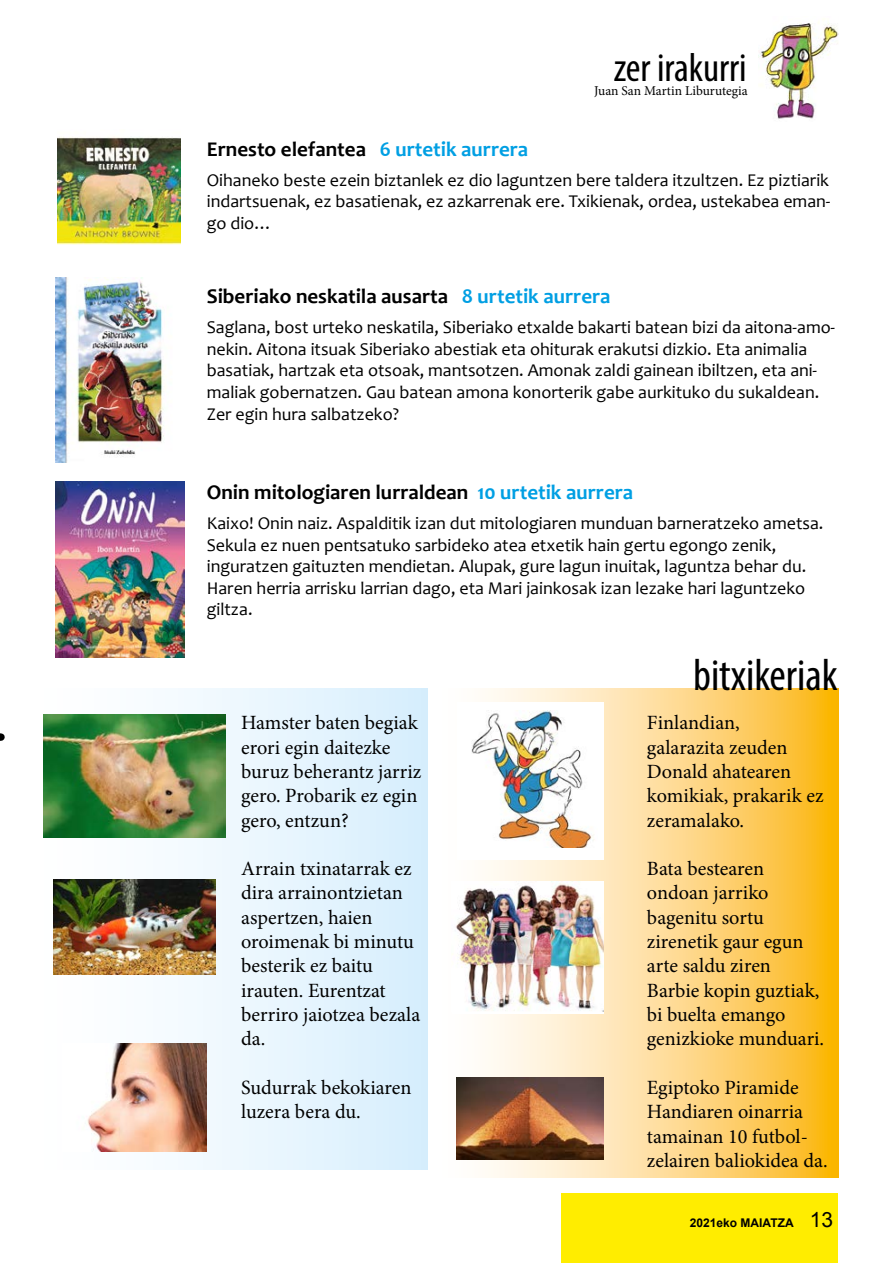
<style>
.page{position:relative;width:893px;height:1263px;background:#fff}
.page>*{position:absolute;margin:0;border:0;box-sizing:border-box;transform-origin:0 0}
.t1{font:condensed 45px "Myriad Pro";color:#000}
.t2{font:condensed 40.5px "Myriad Pro";color:#000}
.t3{font:700 21px "Candara";color:#000}
.t4{font:20.25px/24.3px "Minion Pro";color:#000}
.t5{font:18px/21.6px "Candara";color:#000}
.t6{font:13.5px "Minion Pro";color:#000}
.t7{font:700 12px "Arial";color:#000}
.s1{color:#009fe3}
.s2{font-weight:400;font-size:21px}
</style>
<div class="page">
<div style="left:561px;top:1193px;width:277px;height:70px;background:#ffed00"></div>
<img style="left:56px;top:278px;width:108px;height:184px">
<img style="left:55px;top:481px;width:130px;height:176px">
<img style="left:57px;top:137px;width:124px;height:108px">
<img style="left:759px;top:19px;width:80px;height:100px">
<div style="left:26px;top:689px;width:402px;height:481px;background:linear-gradient(to right,#fffdfb,#d8effd)"></div>
<svg style="left:456px;top:689px;width:383px;height:489px;background:#fdd47d"></svg>
<img style="left:43px;top:715px;width:183px;height:123px">
<div style="left:457px;top:702px;width:146px;height:157px;background:#fff"></div>
<img style="left:471px;top:711px;width:123px;height:136px">
<div style="left:452px;top:881px;width:151px;height:133px;background:#fff"></div>
<img style="left:452px;top:881px;width:151px;height:130px">
<img style="left:54px;top:880px;width:161px;height:94px">
<img style="left:63px;top:1044px;width:143px;height:108px">
<img style="left:457px;top:1077px;width:146px;height:83px">
<h2 class="t2" style="left:614px;top:44px;width:134px">zer irakurri</h2>
<p class="t6" style="left:594px;top:81px;width:155px">Juan San Martin Liburutegia</p>
<p class="t3" style="left:207px;top:136px;width:323px">Ernesto elefantea <span class="s1">6 urtetik aurrera</span></p>
<p class="t5" style="left:207px;top:169px;width:625px;text-align:justify">Oihaneko beste ezein biztanlek ez dio laguntzen bere taldera itzultzen. Ez piztiarik indartsuenak, ez basatienak, ez azkarrenak ere. Txikienak, ordea, ustekabea eman&shy;go dio…</p>
<p class="t3" style="left:207px;top:284px;width:405px">Siberiako neskatila ausarta <span class="s1">8 urtetik aurrera</span></p>
<p class="t5" style="left:207px;top:317px;width:630px">Saglana, bost urteko neskatila, Siberiako etxalde bakarti batean bizi da aitona-amo&shy;nekin. Aitona itsuak Siberiako abestiak eta ohiturak erakutsi dizkio. Eta animalia basatiak, hartzak eta otsoak, mantsotzen. Amonak zaldi gainean ibiltzen, eta ani&shy;maliak gobernatzen. Gau batean amona konorterik gabe aurkituko du sukaldean.<br>Zer egin hura salbatzeko?</p>
<p class="t3" style="left:207px;top:479px;width:428px">Onin mitologiaren lurraldean <span class="s1">10 urtetik aurrera</span></p>
<p class="t5" style="left:207px;top:512px;width:618px">Kaixo! Onin naiz. Aspalditik izan dut mitologiaren munduan barneratzeko ametsa.<br>Sekula ez nuen pentsatuko sarbideko atea etxetik hain gertu egongo zenik, inguratzen gaituzten mendietan. Alupak, gure lagun inuitak, laguntza behar du.<br>Haren herria arrisku larrian dago, eta Mari jainkosak izan lezake hari laguntzeko giltza.</p>
<p class="t4" style="left:241px;top:711px;width:182px">Hamster baten begiak erori egin daitezke buruz beherantz jarriz gero. Probarik ez egin gero, entzun?</p>
<p class="t4" style="left:241px;top:857px;width:181px">Arrain txinatarrak ez dira arrainontzietan aspertzen, haien oroimenak bi minutu besterik ez baitu irauten. Eurentzat berriro jaiotzea bezala da.</p>
<p class="t4" style="left:241px;top:1075px;width:172px">Sudurrak bekokiaren luzera bera du.</p>
<h1 class="t1" style="left:693px;top:648px;width:146px">bitxikeriak</h1>
<p class="t4" style="left:647px;top:711px;width:178px">Finlandian,<br>galarazita zeuden<br>Donald ahatearen komikiak, prakarik ez zeramalako.</p>
<p class="t4" style="left:647px;top:857px;width:179px">Bata bestearen ondoan jarriko bagenitu sortu zirenetik gaur egun arte saldu ziren<br>Barbie kopin guztiak, bi buelta emango genizkioke munduari.</p>
<p class="t4" style="left:647px;top:1075px;width:182px">Egiptoko Piramide<br>Handiaren oinarria tamainan 10 futbol&shy;zelairen baliokidea da.</p>
<p class="t7" style="left:690px;top:1215px;width:145px">2021eko MAIATZA <span class="s2">13</span></p>
</div>
